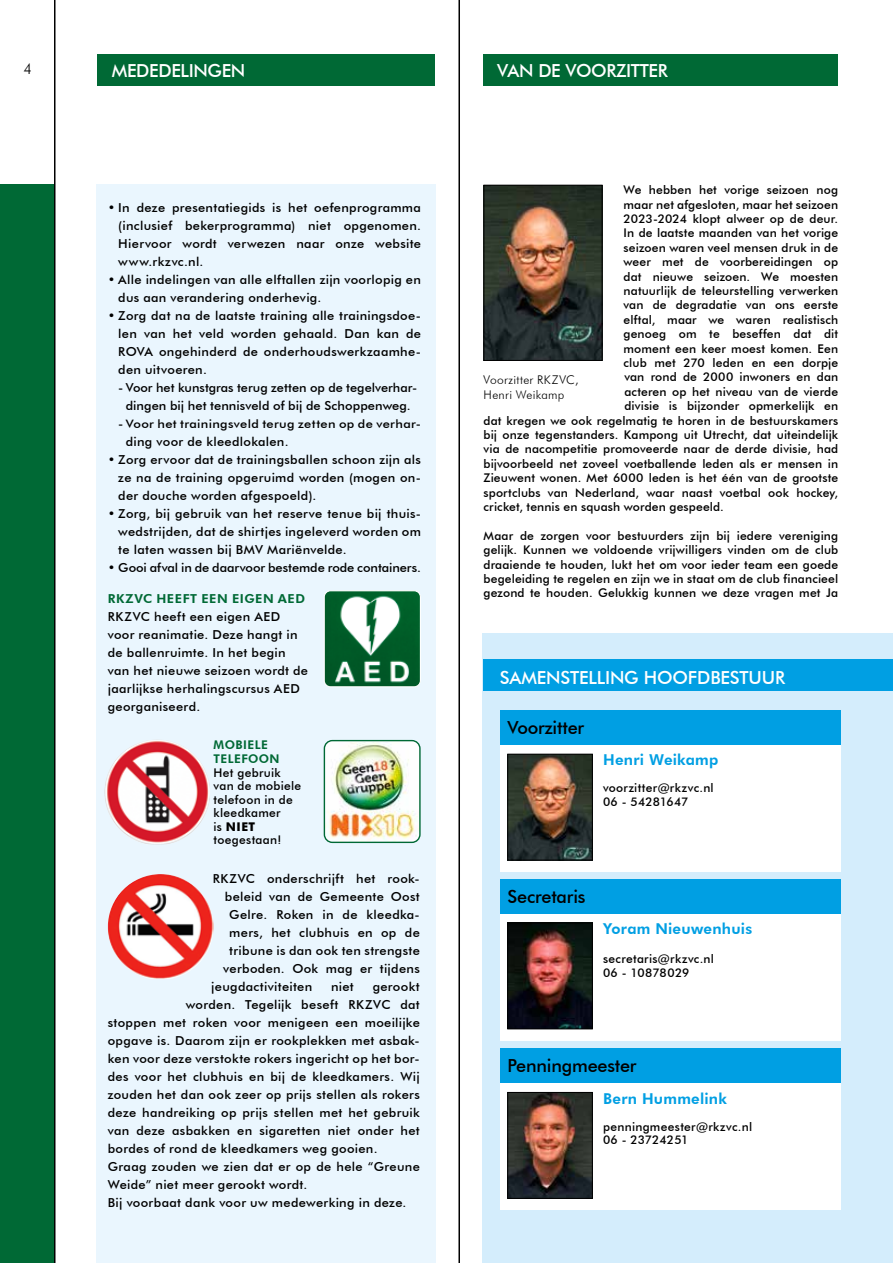
<style>
.page{position:relative;width:893px;height:1263px;background:#fff}
.page>*{position:absolute;margin:0;border:0;box-sizing:border-box;transform-origin:0 0}
.t1{font:500 18px "Futura BT";letter-spacing:-.015em;color:#fff}
.t2{font:500 18px "Futura BT";letter-spacing:-.01em;color:#000}
.t3{font:800 15px "Futura BT";letter-spacing:.015em;color:#009fe3}
.t4{font:300 15px "Futura BT";color:#000}
.t5{font:500 12.3px/18px "Futura BT";letter-spacing:.025em;color:#000;text-align:justify;scale:1.04 1}
.t6{font:500 12.3px/18px "Futura BT";color:#000;text-align:center;scale:1.04 1}
.t7{font:500 12.3px "Futura BT";letter-spacing:-.005em;color:#000;scale:1.04 1}
.t8{font:800 12.3px "Futura BT";letter-spacing:.04em;color:#006935;scale:1.04 1}
.t9{font:500 12px/13.5px "Futura BT";letter-spacing:.01em;color:#000}
.t10{font:300 12px/14.4px "Futura BT";letter-spacing:.025em;color:#000}
.t11{font:800 12px/14.4px "Futura BT";letter-spacing:.035em;color:#006935}
.t12{font:500 11.7px "Futura BT";letter-spacing:.025em;color:#000;scale:1.1 1}
.s1{font-size:12.3px}
.s2{font-weight:700}
</style>
<div class="page">
<div style="left:96px;top:185px;width:339px;height:1078px;background:#eaf6fe"></div>
<div style="left:483px;top:634px;width:410px;height:629px;background:#d4edfc"></div>
<img style="left:486px;top:187px;width:114px;height:172px">
<div style="left:484px;top:185px;width:118px;height:176px;border:1px solid #000"></div>
<img style="left:326px;top:592px;width:93px;height:93px">
<div style="left:324px;top:590px;width:97px;height:97px;border:1px solid #fff;border-radius:6px"></div>
<div style="left:484px;top:659px;width:409px;height:32px;background:#009fe3"></div>
<div style="left:500px;top:1083px;width:340px;height:127px;background:#fff"></div>
<div style="left:500px;top:1049px;width:340px;height:34px;background:#009fe3"></div>
<img style="left:509px;top:1094px;width:82px;height:102px">
<div style="left:507px;top:1092px;width:86px;height:106px;border:1px solid #000"></div>
<div style="left:500px;top:913px;width:340px;height:127px;background:#fff"></div>
<div style="left:500px;top:879px;width:340px;height:34px;background:#009fe3"></div>
<img style="left:509px;top:925px;width:82px;height:102px">
<div style="left:507px;top:923px;width:86px;height:106px;border:1px solid #000"></div>
<div style="left:500px;top:744px;width:340px;height:128px;background:#fff"></div>
<div style="left:500px;top:710px;width:340px;height:34px;background:#009fe3"></div>
<img style="left:509px;top:756px;width:82px;height:102px">
<div style="left:507px;top:754px;width:86px;height:106px;border:1px solid #000"></div>
<div style="left:484px;top:54px;width:354px;height:32px;background:#006935"></div>
<img style="left:324px;top:742px;width:95px;height:99px">
<div style="left:324px;top:740px;width:97px;height:103px;border:1px solid #006935;border-radius:8px"></div>
<img style="left:104px;top:740px;width:106px;height:104px">
<img style="left:108px;top:874px;width:106px;height:105px">
<div style="left:98px;top:54px;width:337px;height:32px;background:#006935"></div>
<div style="left:0;top:185px;width:54px;height:1078px;background:#006935"></div>
<hr style="left:458px;top:0;width:2px;height:1263px;background:#000">
<hr style="left:54px;top:0;width:2px;height:1263px;background:#000">
<p class="t4" style="left:23px;top:60px;width:10px">4</p>
<h1 class="t1" style="left:112px;top:60px;width:135px">MEDEDELINGEN</h1>
<p class="t5" style="left:118px;top:199px;width:293px;text-indent:-10px">• In deze presentatiegids is het oefenprogramma (inclusief bekerprogramma) niet opgenomen.<br>Hiervoor wordt verwezen naar onze website www.rkzvc.nl.</p>
<p class="t5" style="left:118px;top:271px;width:293px;text-indent:-11px">• Alle indelingen van alle elftallen zijn voorlopig en dus aan verandering onderhevig.</p>
<p class="t5" style="left:118px;top:307px;width:293px;text-indent:-11px">• Zorg dat na de laatste training alle trainingsdoe&shy;len van het veld worden gehaald. Dan kan de ROVA ongehinderd de onderhoudswerkzaamhe&shy;den uitvoeren.</p>
<p class="t6" style="left:118px;top:379px;width:289px">- Voor het kunstgras terug zetten op de tegelverhar&shy;dingen bij het tennisveld of bij de Schoppenweg.</p>
<p class="t12" style="left:118px;top:417px;width:277px"><span class="s1">-</span> Voor het trainingsveld terug zetten op de verhar<span class="s1">-</span></p>
<p class="t5" style="left:126px;top:433px;width:158px">ding voor de kleedlokalen.</p>
<p class="t5" style="left:118px;top:451px;width:293px;text-indent:-10px">• Zorg ervoor dat de trainingsballen schoon zijn als ze na de training opgeruimd worden (mogen on&shy;der douche worden afgespoeld).</p>
<p class="t5" style="left:118px;top:505px;width:293px;text-indent:-11px">• Zorg, bij gebruik van het reserve tenue bij thuis&shy;wedstrijden, dat de shirtjes ingeleverd worden om te laten wassen bij BMV Mariënvelde.</p>
<p class="t7" style="left:108px;top:561px;width:303px">• Gooi afval in de daarvoor bestemde rode containers.</p>
<p class="t8" style="left:108px;top:591px;width:191px">RKZVC HEEFT EEN EIGEN AED</p>
<p class="t5" style="left:108px;top:608px;width:194px;text-align:left">RKZVC heeft een eigen AED voor reanimatie. Deze hangt in de ballenruimte. In het begin van het nieuwe seizoen wordt de jaarlijkse herhalingscursus AED georganiseerd.</p>
<p class="t11" style="left:214px;top:737px;width:68px">MOBIELE<br>TELEFOON</p>
<p class="t9" style="left:214px;top:766px;width:89px">Het gebruik van de mobiele telefoon in de kleedkamer<br>is <span class="s2">NIET </span>toegestaan!</p>
<p class="t5" style="left:213px;top:870px;width:201px">RKZVC onderschrijft het rook-</p>
<p class="t5" style="left:225px;top:888px;width:189px">beleid van de Gemeente Oost</p>
<p class="t5" style="left:229px;top:906px;width:185px">Gelre. Roken in de kleedka-</p>
<p class="t5" style="left:229px;top:924px;width:185px">mers, het clubhuis en op de</p>
<p class="t5" style="left:229px;top:942px;width:185px">tribune is dan ook ten strengste</p>
<p class="t5" style="left:223px;top:960px;width:190px">verboden. Ook mag er tijdens</p>
<p class="t5" style="left:211px;top:978px;width:99px">jeugdactiviteiten</p>
<p class="t5" style="left:331px;top:978px;width:23px">niet</p>
<p class="t5" style="left:373px;top:978px;width:47px">gerookt</p>
<p class="t5" style="left:186px;top:996px;width:227px">worden. Tegelijk beseft RKZVC dat</p>
<p class="t5" style="left:108px;top:1014px;width:302px">stoppen met roken voor menigeen een moeilijke</p>
<p class="t5" style="left:108px;top:1032px;width:302px">opgave is. Daarom zijn er rookplekken met asbak-</p>
<p class="t5" style="left:108px;top:1050px;width:302px">ken voor deze verstokte rokers ingericht op het bor-</p>
<p class="t5" style="left:108px;top:1068px;width:302px">des voor het clubhuis en bij de kleedkamers. Wij</p>
<p class="t5" style="left:108px;top:1086px;width:302px">zouden het dan ook zeer op prijs stellen als rokers</p>
<p class="t5" style="left:108px;top:1104px;width:302px">deze handreiking op prijs stellen met het gebruik</p>
<p class="t5" style="left:108px;top:1122px;width:302px">van deze asbakken en sigaretten niet onder het</p>
<p class="t5" style="left:108px;top:1140px;width:261px">bordes of rond de kleedkamers weg gooien.</p>
<p class="t5" style="left:108px;top:1158px;width:302px">Graag zouden we zien dat er op de hele “Greune</p>
<p class="t5" style="left:108px;top:1176px;width:193px">Weide” niet meer gerookt wordt.</p>
<p class="t5" style="left:108px;top:1194px;width:289px">Bij voorbaat dank voor uw medewerking in deze.</p>
<h1 class="t1" style="left:497px;top:60px;width:172px">VAN DE VOORZITTER</h1>
<p class="t9" style="left:624px;top:183px;width:216px">We hebben het vorige seizoen nog</p>
<p class="t9" style="left:624px;top:197px;width:216px">maar net afgesloten, maar het seizoen</p>
<p class="t9" style="left:624px;top:212px;width:216px">2023-2024 klopt alweer op de deur.</p>
<p class="t9" style="left:624px;top:226px;width:216px">In de laatste maanden van het vorige</p>
<p class="t9" style="left:624px;top:241px;width:216px">seizoen waren veel mensen druk in de</p>
<p class="t9" style="left:624px;top:255px;width:216px">weer met de voorbereidingen op</p>
<p class="t9" style="left:624px;top:269px;width:216px">dat nieuwe seizoen. We moesten</p>
<p class="t9" style="left:624px;top:284px;width:216px">natuurlijk de teleurstelling verwerken</p>
<p class="t9" style="left:624px;top:298px;width:216px">van de degradatie van ons eerste</p>
<p class="t9" style="left:624px;top:313px;width:216px">elftal, maar we waren realistisch</p>
<p class="t9" style="left:624px;top:327px;width:216px">genoeg om te beseffen dat dit</p>
<p class="t9" style="left:624px;top:341px;width:216px">moment een keer moest komen. Een</p>
<p class="t9" style="left:624px;top:356px;width:216px">club met 270 leden en een dorpje</p>
<p class="t9" style="left:624px;top:370px;width:215px">van rond de 2000 inwoners en dan</p>
<p class="t9" style="left:624px;top:385px;width:215px">acteren op het niveau van de vierde</p>
<p class="t9" style="left:624px;top:399px;width:215px">divisie is bijzonder opmerkelijk en</p>
<p class="t9" style="left:484px;top:413px;width:356px">dat kregen we ook regelmatig te horen in de bestuurskamers</p>
<p class="t9" style="left:484px;top:428px;width:356px">bij onze tegenstanders. Kampong uit Utrecht, dat uiteindelijk</p>
<p class="t9" style="left:484px;top:442px;width:356px">via de nacompetitie promoveerde naar de derde divisie, had</p>
<p class="t9" style="left:484px;top:457px;width:356px">bijvoorbeeld net zoveel voetballende leden als er mensen in</p>
<p class="t9" style="left:484px;top:471px;width:356px">Zieuwent wonen. Met 6000 leden is het één van de grootste</p>
<p class="t9" style="left:484px;top:485px;width:356px">sportclubs van Nederland, waar naast voetbal ook hockey,</p>
<p class="t9" style="left:484px;top:500px;width:242px">cricket, tennis en squash worden gespeeld.</p>
<p class="t9" style="left:484px;top:528px;width:356px;line-height:14.4px;text-align:justify">Maar de zorgen voor bestuurders zijn bij iedere vereniging gelijk. Kunnen we voldoende vrijwilligers vinden om de club draaiende te houden, lukt het om voor ieder team een goede begeleiding te regelen en zijn we in staat om de club financieel gezond te houden. Gelukkig kunnen we deze vragen met Ja</p>
<p class="t10" style="left:484px;top:373px;width:96px">Voorzitter RKZVC,<br>Henri Weikamp</p>
<h1 class="t1" style="left:500px;top:666px;width:287px">SAMENSTELLING HOOFDBESTUUR</h1>
<h1 class="t2" style="left:507px;top:717px;width:78px">Voorzitter</h1>
<p class="t3" style="left:603px;top:751px;width:117px">Henri Weikamp</p>
<p class="t9" style="left:603px;top:781px;width:112px">voorzitter@rkzvc.nl<br>06 - 54281647</p>
<h1 class="t2" style="left:507px;top:885px;width:80px">Secretaris</h1>
<p class="t3" style="left:603px;top:920px;width:151px">Yoram Nieuwenhuis</p>
<p class="t9" style="left:603px;top:951px;width:112px;line-height:14.4px">secretaris@rkzvc.nl<br>06 - 10878029</p>
<h1 class="t2" style="left:507px;top:1055px;width:131px">Penningmeester</h1>
<p class="t3" style="left:603px;top:1089px;width:125px">Bern Hummelink</p>
<p class="t9" style="left:603px;top:1119px;width:151px">penningmeester@rkzvc.nl<br>06 - 23724251</p>
</div>
